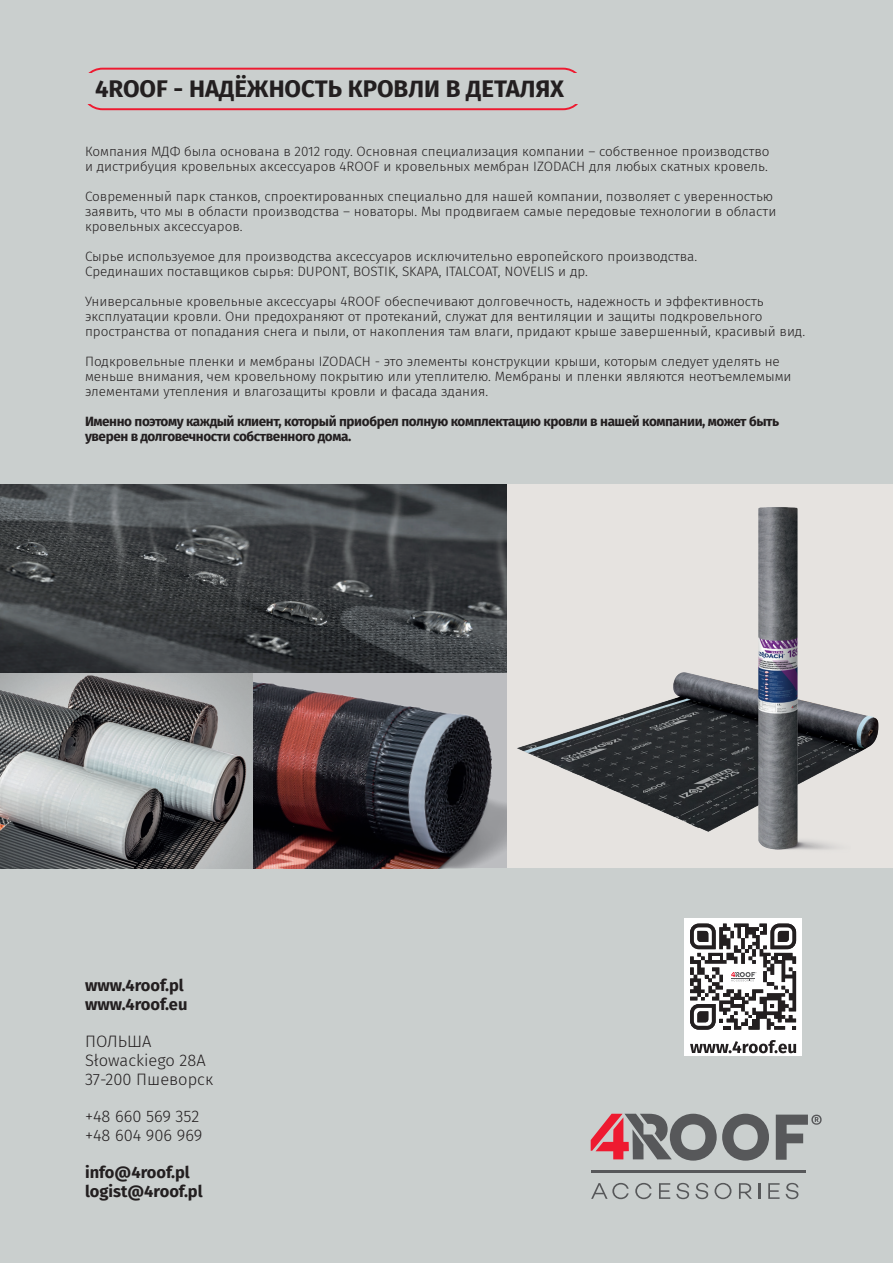
<style>
.page{position:relative;width:893px;height:1263px;background:#cacfce}
.page>*{position:absolute;margin:0;border:0;box-sizing:border-box;transform-origin:0 0}
.t1{font:700 24px "Fira Sans";color:#231f20}
.t2{font:300 16.5px/18.8px "Fira Sans";color:#231f20}
.t3{font:700 16.5px/18.8px "Fira Sans";color:#231f20}
.t4{font:300 13.5px/15px "Fira Sans";color:#231f20}
.t5{font:700 13.5px/15px "Fira Sans";letter-spacing:-.03em;color:#231f20}
</style>
<div class="page">
<div style="left:81px;top:68px;width:503px;height:42px;border:2px solid #ee1a30;border-radius:20px"></div>
<div style="left:81px;top:74px;width:11px;height:30px;background:#cacfce"></div>
<div style="left:571px;top:74px;width:15px;height:30px;background:#cacfce"></div>
<svg style="left:591px;top:1183px;width:38px;height:16px"></svg>
<svg style="left:635px;top:1183px;width:16px;height:16px"></svg>
<svg style="left:659px;top:1183px;width:11px;height:16px"></svg>
<svg style="left:676px;top:1183px;width:13px;height:16px"></svg>
<svg style="left:695px;top:1183px;width:13px;height:16px"></svg>
<svg style="left:714px;top:1183px;width:17px;height:16px"></svg>
<svg style="left:739px;top:1183px;width:13px;height:16px"></svg>
<svg style="left:758px;top:1183px;width:2px;height:16px"></svg>
<svg style="left:768px;top:1183px;width:12px;height:16px"></svg>
<svg style="left:786px;top:1183px;width:12px;height:16px"></svg>
<hr style="left:591px;top:1170px;width:215px;height:3px;background:#57585a">
<svg style="left:591px;top:1114px;width:178px;height:46px"></svg>
<svg style="left:776px;top:1114px;width:46px;height:46px"></svg>
<div style="left:507px;top:484px;width:386px;height:383px;background:#e6e3e0"></div>
<img style="left:0;top:484px;width:507px;height:384px">
<img style="left:517px;top:672px;width:362px;height:160px">
<img style="left:733px;top:507px;width:117px;height:343px">
<div style="left:685px;top:918px;width:117px;height:138px;background:#fff"></div>
<svg style="left:690px;top:1040px;width:106px;height:13px"></svg>
<svg style="left:690px;top:923px;width:106px;height:107px"></svg>
<h1 class="t1" style="left:95px;top:69px;width:471px">4ROOF - НАДЁЖНОСТЬ КРОВЛИ В ДЕТАЛЯХ</h1>
<p class="t4" style="left:85px;top:143px;width:686px">Компания МДФ была основана в 2012 году. Основная специализация компании – собственное производство и дистрибуция кровельных аксессуаров 4ROOF и кровельных мембран IZODACH для любых скатных кровель.</p>
<p class="t4" style="left:85px;top:188px;width:693px">Современный парк станков, спроектированных специально для нашей компании, позволяет с уверенностью заявить, что мы в области производства – новаторы. Мы продвигаем самые передовые технологии в области кровельных аксессуаров.</p>
<p class="t4" style="left:85px;top:248px;width:614px">Сырье используемое для производства аксессуаров исключительно европейского производства.<br>Срединаших поставщиков сырья: DUPONT, BOSTIK, SKAPA, ITALCOAT, NOVELIS и др.</p>
<p class="t4" style="left:85px;top:293px;width:722px">Универсальные кровельные аксессуары 4ROOF обеспечивают долговечность, надежность и эффективность эксплуатации кровли. Они предохраняют от протеканий, служат для вентиляции и защиты подкровельного пространства от попадания снега и пыли, от накопления там влаги, придают крыше завершенный, красивый вид.</p>
<p class="t4" style="left:85px;top:353px;width:708px">Подкровельные пленки и мембраны IZODACH - это элементы конструкции крыши, которым следует уделять не меньше внимания, чем кровельному покрытию или утеплителю. Мембраны и пленки являются неотъемлемыми элементами утепления и влагозащиты кровли и фасада здания.</p>
<p class="t5" style="left:85px;top:412px;width:696px">Именно поэтому каждый клиент, который приобрел полную комплектацию кровли в нашей компании, может быть уверен в долговечности собственного дома.</p>
<p class="t3" style="left:85px;top:975px;width:104px">www.4roof.pl www.4roof.eu</p>
<p class="t2" style="left:85px;top:1032px;width:130px">ПОЛЬША<br>Słowackiego 28A<br>37-200 Пшеворск</p>
<p class="t2" style="left:85px;top:1107px;width:119px">+48 660 569 352 +48 604 906 969</p>
<p class="t3" style="left:85px;top:1162px;width:119px">info@4roof.pl logist@4roof.pl</p>
</div>
